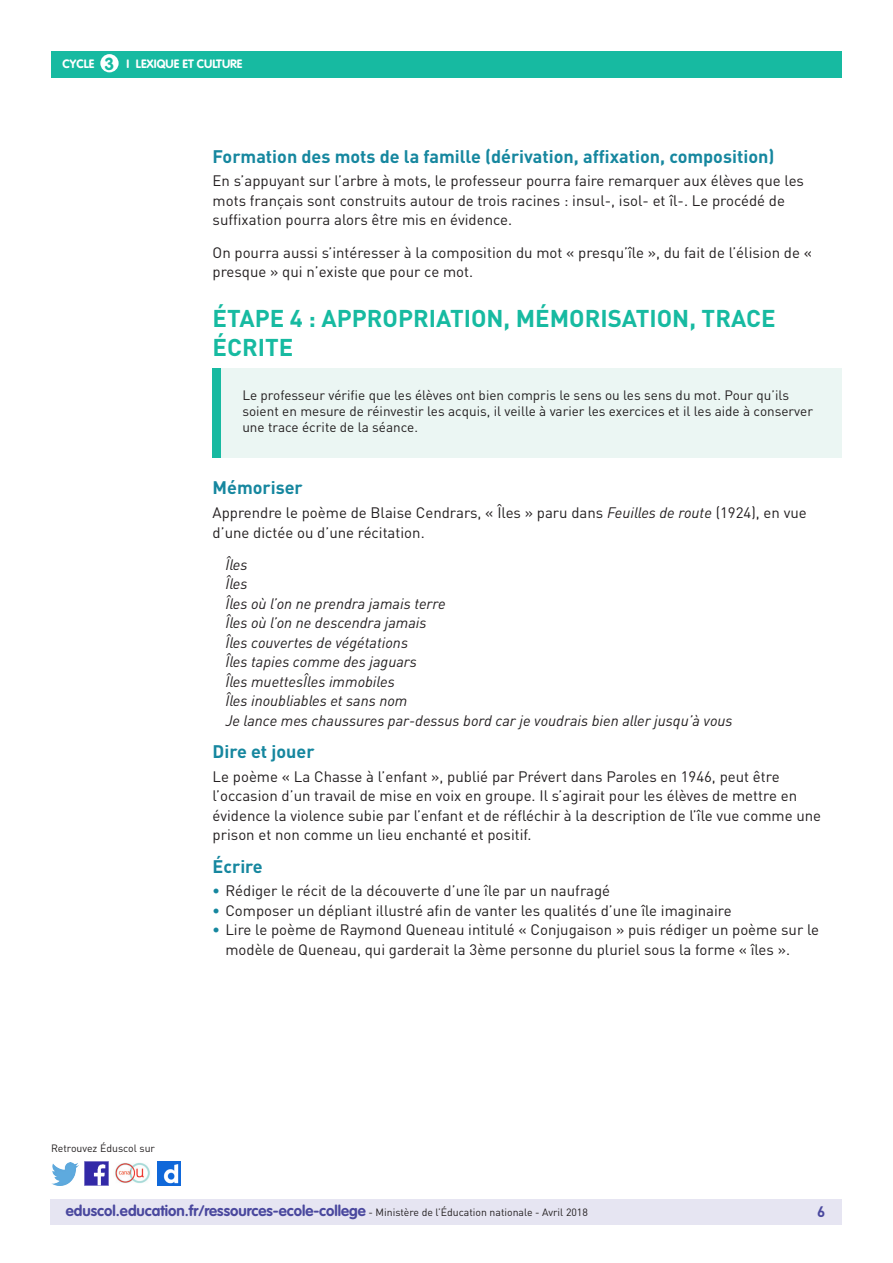
<style>
.page{position:relative;width:893px;height:1263px;background:#fff}
.page>*{position:absolute;margin:0;border:0;box-sizing:border-box;transform-origin:0 0}
._03_Titre_de_niveau{font:700 24px/28.8px "DIN Pro";color:#17baa1}
._04_Titre_de_niveau{font:700 18px "DIN Pro";color:#16879f}
.t1{font:700 17.25px "VAG Rounded Std";color:#17baa1}
._06_Texte_courant{font:15px/19.5px "DIN Pro";color:#231f20}
._06_Texte_courant-2{font:italic 15px/19.5px "DIN Pro";color:#231f20}
.t2{font:700 15px "VAG Rounded Std";color:#4a489e}
.t3{font:700 15px "DIN Pro";color:#4a489e}
.t4{font:13.5px/16.2px "DIN Pro";color:#231f20}
.t5{font:700 12px "VAG Rounded Std";color:#fff}
.t6{font:10.5px "DIN Pro";color:#231f20}
.s1{font-style:italic}
.s2{font-weight:700;color:#16879f}
.s3{font-family:"DIN Pro";font-weight:400;font-size:10.5px;color:#231f20}
</style>
<div class="page">
<div style="left:50px;top:1199px;width:791px;height:26px;background:#e6e5f2"></div>
<div style="left:51px;top:51px;width:791px;height:27px;background:#17baa1"></div>
<div style="left:100px;top:54px;width:19px;height:18px;background:#fff;border-radius:50%"></div>
<img style="left:85px;top:1162px;width:23px;height:23px">
<img style="left:51px;top:1163px;width:28px;height:22px">
<img style="left:158px;top:1162px;width:22px;height:23px">
<img style="left:115px;top:1163px;width:35px;height:20px">
<div style="left:213px;top:368px;width:629px;height:90px;background:#ebf6f3"></div>
<div style="left:213px;top:368px;width:8px;height:90px;background:#17baa1"></div>
<p class="t1" style="left:105px;top:53px;width:11px">3</p>
<p class="t5" style="left:63px;top:57px;width:33px">CYCLE</p>
<p class="t5" style="left:127px;top:57px;width:117px">I LEXIQUE ET CULTURE</p>
<p class="_04_Titre_de_niveau" style="left:213px;top:144px;width:563px">Formation des mots de la famille (dérivation, affixation, composition)</p>
<p class="_06_Texte_courant" style="left:213px;top:171px;width:593px">En s’appuyant sur l’arbre à mots, le professeur pourra faire remarquer aux élèves que les mots français sont construits autour de trois racines : insul-, isol- et îl-. Le procédé de suffixation pourra alors être mis en évidence.</p>
<p class="_06_Texte_courant" style="left:213px;top:242px;width:601px">On pourra aussi s’intéresser à la composition du mot « presqu’île », du fait de l’élision de « presque » qui n’existe que pour ce mot.</p>
<p class="_03_Titre_de_niveau" style="left:213px;top:303px;width:564px">ÉTAPE 4 : APPROPRIATION, MÉMORISATION, TRACE<br>ÉCRITE</p>
<p class="t4" style="left:242px;top:387px;width:572px">Le professeur vérifie que les élèves ont bien compris le sens ou les sens du mot. Pour qu’ils soient en mesure de réinvestir les acquis, il veille à varier les exercices et il les aide à conserver une trace écrite de la séance.</p>
<p class="_04_Titre_de_niveau" style="left:213px;top:476px;width:92px">Mémoriser</p>
<p class="_06_Texte_courant" style="left:213px;top:502px;width:596px">Apprendre le poème de Blaise Cendrars, « Îles » paru dans <span class="s1">Feuilles de route</span> (1924), en vue d’une dictée ou d’une récitation.</p>
<p class="_06_Texte_courant-2" style="left:225px;top:554px;width:509px">Îles<br>Îles<br>Îles où l’on ne prendra jamais terre<br>Îles où l’on ne descendra jamais<br>Îles couvertes de végétations<br>Îles tapies comme des jaguars<br>Îles muettesÎles immobiles<br>Îles inoubliables et sans nom<br>Je lance mes chaussures par-dessus bord car je voudrais bien aller jusqu’à vous</p>
<p class="_04_Titre_de_niveau" style="left:213px;top:740px;width:103px">Dire et jouer</p>
<p class="_06_Texte_courant" style="left:213px;top:766px;width:610px">Le poème « La Chasse à l’enfant », publié par Prévert dans Paroles en 1946, peut être l’occasion d’un travail de mise en voix en groupe. Il s’agirait pour les élèves de mettre en évidence la violence subie par l’enfant et de réfléchir à la description de l’île vue comme une prison et non comme un lieu enchanté et positif.</p>
<p class="_04_Titre_de_niveau" style="left:213px;top:854px;width:52px">Écrire</p>
<p class="_06_Texte_courant" style="left:213px;top:881px;width:399px"><span class="s2">•</span> Rédiger le récit de la découverte d’une île par un naufragé</p>
<p class="_06_Texte_courant" style="left:213px;top:900px;width:520px"><span class="s2">•</span> Composer un dépliant illustré afin de vanter les qualités d’une île imaginaire</p>
<p class="_06_Texte_courant" style="left:225px;top:920px;width:595px;text-indent:-13px"><span class="s2">•</span> Lire le poème de Raymond Queneau intitulé « Conjugaison » puis rédiger un poème sur le modèle de Queneau, qui garderait la 3ème personne du pluriel sous la forme « îles ».</p>
<p class="t6" style="left:51px;top:1141px;width:106px">Retrouvez Éduscol sur</p>
<p class="t2" style="left:66px;top:1202px;width:523px">eduscol.education.fr/ressources-ecole-college <span class="s3">- Ministère de l’Éducation nationale - Avril 2018</span></p>
<p class="t3" style="left:817px;top:1201px;width:10px">6</p>
</div>
